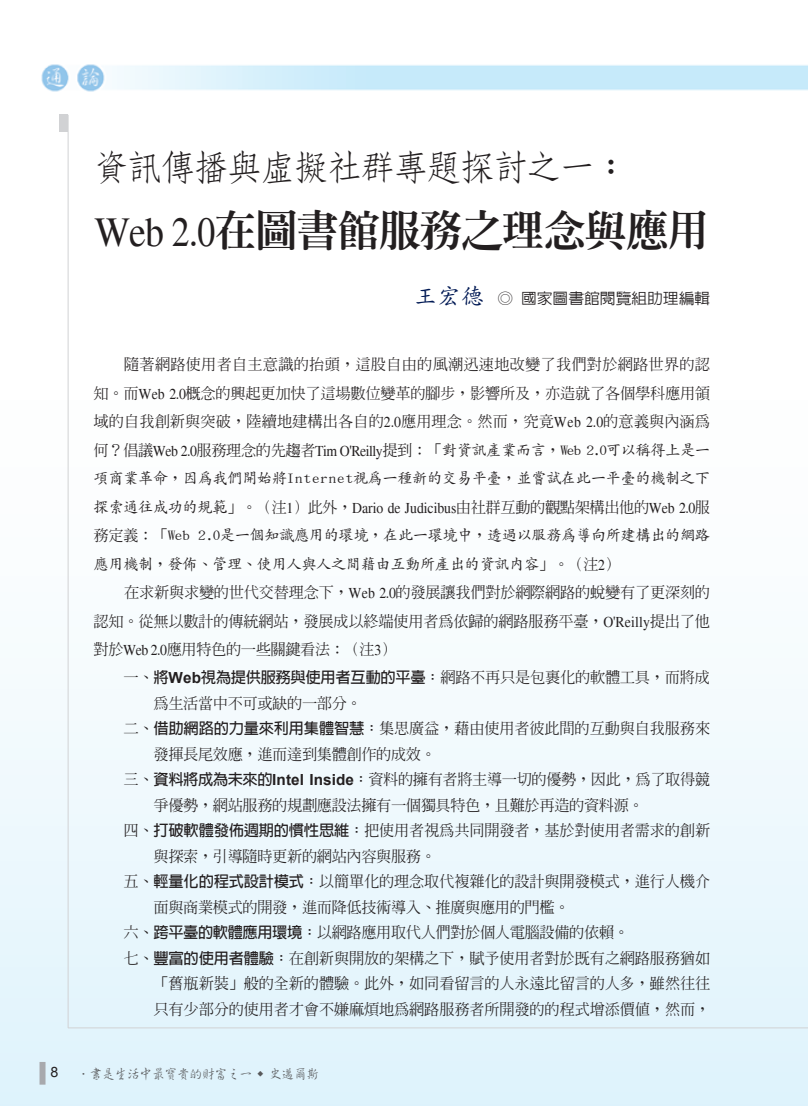
<style>
.page{position:relative;width:808px;height:1106px;background:#fff}
.page>*{position:absolute;margin:0;border:0;box-sizing:border-box;transform-origin:0 0}
._01-標題{font:800 42px "AR Ming B5";letter-spacing:-.02em;color:#231f20}
._02-標題仿宋{font:500 36px "AR Fang Song B5";letter-spacing:-.075em;color:#231f20}
._04-內文{font:500 15.3px/28.5px "AR Ming B5";letter-spacing:-.02em;color:#231f20;text-align:justify}
.一_內文{font:500 15.3px/25.5px "AR Ming B5";letter-spacing:-.03em;color:#231f20}
._03-作者{font:500 15px "AR New Hei B5";color:#231f20;scale:1.05 1}
.t1{font:14.25px "Arial";color:#231f20}
.名人語錄{font:500 13.5px "AR Xing Shu B5";letter-spacing:-.075em;color:#57585a}
.s1{font-family:"Times";font-weight:400}
.s2{font-family:"AR Kai B5";font-size:22.5px;color:#001954}
.s3{font-family:"AR Kai B5"}
.s4{font-family:"AR Hei B5";font-weight:700}
.s5{font-family:"Arial";font-weight:700}
</style>
<div class="page">
<div style="left:0;top:122px;width:808px;height:984px;background:linear-gradient(to bottom,#fff,#e3f4fc)"></div>
<svg style="left:807px;top:130px;width:1px;height:976px"></svg>
<div style="left:40px;top:1061px;width:6px;height:23px;background:#a8a9ad"></div>
<img style="left:0;top:64px;width:808px;height:66px">
<hr style="left:68px;top:1027px;width:740px;height:1px;background:#d1d2d4">
<hr style="left:68px;top:115px;width:1px;height:912px;background:#d1d2d4">
<div style="left:60px;top:115px;width:8px;height:17px;background:#d1d2d4"></div>
<p class="_02-標題仿宋" style="left:94px;top:149px;width:537px">資訊傳播與虛擬社群專題探討之一：</p>
<p class="_01-標題" style="left:94px;top:209px;width:616px"><span class="s1">Web 2.0</span>在圖書館服務之理念與應用</p>
<p class="_03-作者" style="left:414px;top:290px;width:283px"><span class="s2">王宏德</span> ◎ 國家圖書館閱覽組助理編輯</p>
<p class="_04-內文" style="left:94px;top:350px;width:618px;text-indent:31px">隨著網路使用者自主意識的抬頭，這股自由的風潮迅速地改變了我們對於網路世界的認知。而<span class="s1">Web 2.0</span>概念的興起更加快了這場數位變革的腳步，影響所及，亦造就了各個學科應用領域的自我創新與突破，陸續地建構出各自的<span class="s1">2.0</span>應用理念。然而，究竟<span class="s1">Web 2.0</span>的意義與內涵為何？倡議<span class="s1">Web 2.0</span>服務理念的先趨者<span class="s1">Tim O'Reilly</span>提到：「<span class="s3">對資訊產業而言，Web 2.0可以稱得上是一項商業革命，因為我們開始將Internet視為一種新的交易平臺，並嘗試在此一平臺的機制之下探索通往成功的規範</span>」。（注<span class="s1">1</span>）此外，<span class="s1">Dario de Judicibus</span>由社群互動的觀點架構出他的<span class="s1">Web 2.0</span>服務定義：「<span class="s3">Web 2.0是一個知識應用的環境，在此一環境中，透過以服務為導向所建構出的網路應用機制，發佈、管理、使用人與人之間藉由互動所產出的資訊內容</span>」。（注<span class="s1">2</span>）</p>
<p class="_04-內文" style="left:94px;top:578px;width:618px;text-indent:31px">在求新與求變的世代交替理念下，<span class="s1">Web 2.0</span>的發展讓我們對於網際網路的蛻變有了更深刻的認知。從無以數計的傳統網站，發展成以終端使用者為依歸的網路服務平臺，<span class="s1">O'Reilly</span>提出了他對於<span class="s1">Web 2.0</span>應用特色的一些關鍵看法：（注<span class="s1">3</span>）</p>
<p class="一_內文" style="left:154px;top:664px;width:558px;text-indent:-30px">一、<span class="s4">將</span><span class="s5">Web</span><span class="s4">視為提供服務與使用者互動的平臺：</span>網路不再只是包裹化的軟體工具，而將成為生活當中不可或缺的一部分。</p>
<p class="一_內文" style="left:154px;top:715px;width:558px;text-indent:-30px">二、<span class="s4">借助網路的力量來利用集體智慧：</span>集思廣益，藉由使用者彼此間的互動與自我服務來發揮長尾效應，進而達到集體創作的成效。</p>
<p class="一_內文" style="left:154px;top:766px;width:558px;text-indent:-30px">三、<span class="s4">資料將成為未來的</span><span class="s5">Intel Inside</span><span class="s4">：</span>資料的擁有者將主導一切的優勢，因此，為了取得競爭優勢，網站服務的規劃應設法擁有一個獨具特色，且難於再造的資料源。</p>
<p class="一_內文" style="left:154px;top:817px;width:558px;text-indent:-30px">四、<span class="s4">打破軟體發佈週期的慣性思維：</span>把使用者視為共同開發者，基於對使用者需求的創新與探索，引導隨時更新的網站內容與服務。</p>
<p class="一_內文" style="left:154px;top:868px;width:558px;text-indent:-30px">五、<span class="s4">輕量化的程式設計模式：</span>以簡單化的理念取代複雜化的設計與開發模式，進行人機介面與商業模式的開發，進而降低技術導入、推廣與應用的門檻。</p>
<p class="一_內文" style="left:124px;top:919px;width:507px">六、<span class="s4">跨平臺的軟體應用環境：</span>以網路應用取代人們對於個人電腦設備的依賴。</p>
<p class="一_內文" style="left:154px;top:945px;width:558px;text-align:justify;text-indent:-30px">七、<span class="s4">豐富的使用者體驗：</span>在創新與開放的架構之下，賦予使用者對於既有之網路服務猶如「舊瓶新裝」般的全新的體驗。此外，如同看留言的人永遠比留言的人多，雖然往往只有少部分的使用者才會不嫌麻煩地為網路服務者所開發的的程式增添價值，然而，</p>
<p class="t1" style="left:50px;top:1063px;width:9px">8</p>
<p class="名人語錄" style="left:77px;top:1067px;width:244px">．書是生活中最寶貴的財富之一 <sup>◆</sup> 史邁爾斯</p>
</div>
